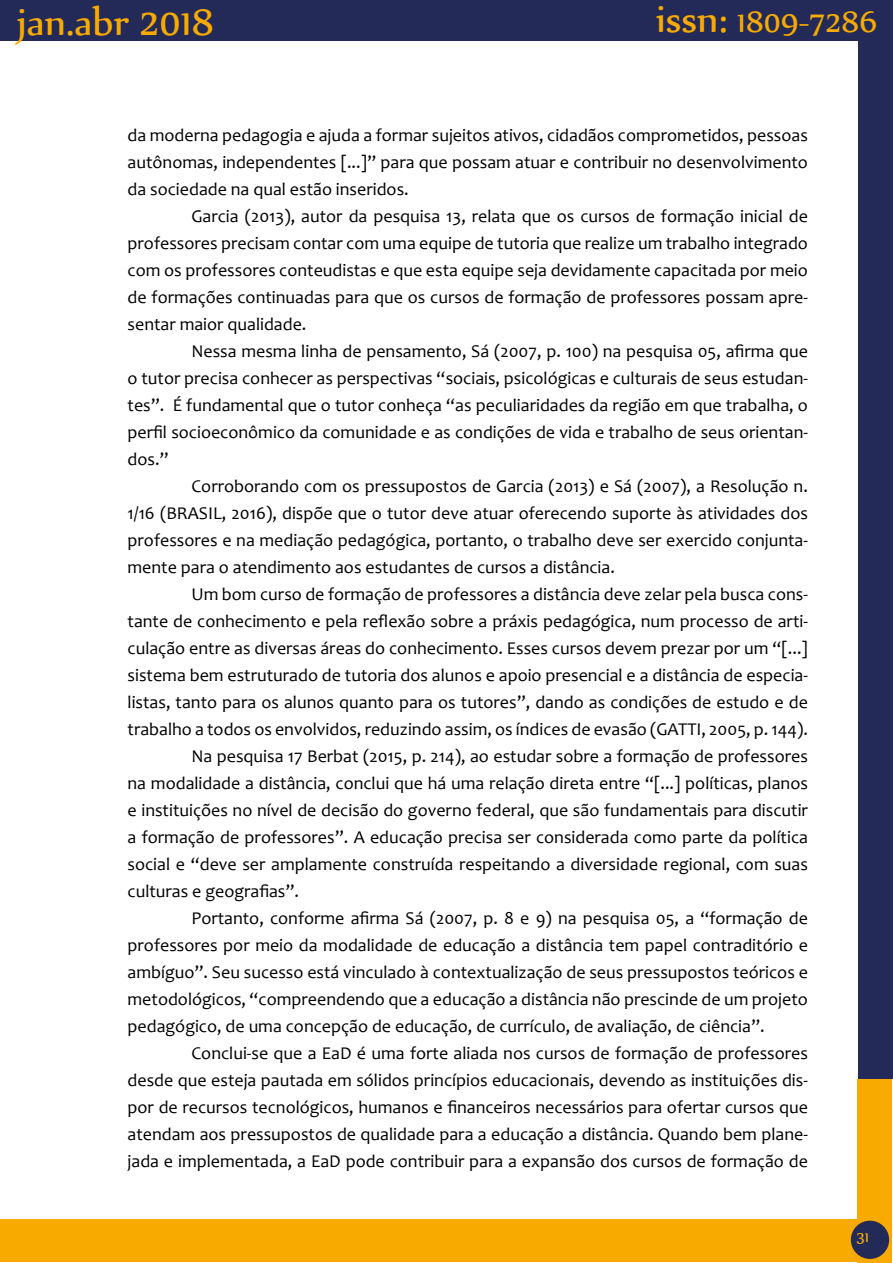
<style>
.page{position:relative;width:893px;height:1263px;background:#fff}
.page>*{position:absolute;margin:0;border:0;box-sizing:border-box;transform-origin:0 0}
.t1{font:45px "Nyala";color:#f8aa00}
.t2{font:36px "Nyala";color:#f8aa00}
.t3{font:18px/27px "Candara";color:#000;text-align:justify}
.t4{font:18px "Nyala";color:#f8aa00}
.s1{font-size:45px}
</style>
<div class="page">
<div style="left:858px;top:0;width:34px;height:1079px;background:#232a57"></div>
<div style="left:0;top:0;width:890px;height:41px;background:#232a57"></div>
<div style="left:857px;top:1079px;width:34px;height:184px;background:#f8aa00"></div>
<div style="left:0;top:1219px;width:860px;height:43px;background:#f8aa00"></div>
<div style="left:851px;top:1221px;width:38px;height:38px;background:#232a57;border-radius:50%"></div>
<h1 class="t1" style="left:17px;top:-6px;width:199px">jan.abr 2018</h1>
<h2 class="t2" style="left:656px;top:0;width:223px"><span class="s1">issn:</span> 1809-7286</h2>
<p class="t3" style="left:128px;top:121px;width:682px">da moderna pedagogia e ajuda a formar sujeitos ativos, cidadãos comprometidos, pessoas autônomas, independentes [...]” para que possam atuar e contribuir no desenvolvimento da sociedade na qual estão inseridos.</p>
<p class="t3" style="left:128px;top:202px;width:682px;text-indent:64px">Garcia (2013), autor da pesquisa 13, relata que os cursos de formação inicial de professores precisam contar com uma equipe de tutoria que realize um trabalho integrado com os professores conteudistas e que esta equipe seja devidamente capacitada por meio de formações continuadas para que os cursos de formação de professores possam apre&shy;sentar maior qualidade.</p>
<p class="t3" style="left:128px;top:337px;width:682px;text-indent:64px">Nessa mesma linha de pensamento, Sá (2007, p. 100) na pesquisa 05, afirma que o tutor precisa conhecer as perspectivas “sociais, psicológicas e culturais de seus estudan&shy;tes”. É fundamental que o tutor conheça “as peculiaridades da região em que trabalha, o perfil socioeconômico da comunidade e as condições de vida e trabalho de seus orientan&shy;dos.”</p>
<p class="t3" style="left:128px;top:472px;width:682px;text-indent:64px">Corroborando com os pressupostos de Garcia (2013) e Sá (2007), a Resolução n.<br>1/16 (BRASIL, 2016), dispõe que o tutor deve atuar oferecendo suporte às atividades dos professores e na mediação pedagógica, portanto, o trabalho deve ser exercido conjunta&shy;mente para o atendimento aos estudantes de cursos a distância.</p>
<p class="t3" style="left:191px;top:580px;width:618px">Um bom curso de formação de professores a distância deve zelar pela busca cons-</p>
<p class="t3" style="left:128px;top:607px;width:682px">tante de conhecimento e pela reflexão sobre a práxis pedagógica, num processo de arti-</p>
<p class="t3" style="left:128px;top:634px;width:682px">culação entre as diversas áreas do conhecimento. Esses cursos devem prezar por um “[...]</p>
<p class="t3" style="left:128px;top:661px;width:682px">sistema bem estruturado de tutoria dos alunos e apoio presencial e a distância de especia-</p>
<p class="t3" style="left:128px;top:688px;width:682px">listas, tanto para os alunos quanto para os tutores”, dando as condições de estudo e de</p>
<p class="t3" style="left:128px;top:715px;width:682px">trabalho a todos os envolvidos, reduzindo assim, os índices de evasão (GATTI, 2005, p. 144).</p>
<p class="t3" style="left:191px;top:742px;width:618px">Na pesquisa 17 Berbat (2015, p. 214), ao estudar sobre a formação de professores</p>
<p class="t3" style="left:128px;top:769px;width:682px">na modalidade a distância, conclui que há uma relação direta entre “[...] políticas, planos</p>
<p class="t3" style="left:128px;top:796px;width:682px">e instituições no nível de decisão do governo federal, que são fundamentais para discutir</p>
<p class="t3" style="left:128px;top:823px;width:682px">a formação de professores”. A educação precisa ser considerada como parte da política</p>
<p class="t3" style="left:128px;top:850px;width:682px">social e “deve ser amplamente construída respeitando a diversidade regional, com suas</p>
<p class="t3" style="left:128px;top:877px;width:173px">culturas e geografias”.</p>
<p class="t3" style="left:191px;top:904px;width:618px">Portanto, conforme afirma Sá (2007, p. 8 e 9) na pesquisa 05, a “formação de</p>
<p class="t3" style="left:128px;top:931px;width:682px">professores por meio da modalidade de educação a distância tem papel contraditório e</p>
<p class="t3" style="left:128px;top:958px;width:682px">ambíguo”. Seu sucesso está vinculado à contextualização de seus pressupostos teóricos e</p>
<p class="t3" style="left:128px;top:985px;width:682px">metodológicos, “compreendendo que a educação a distância não prescinde de um projeto</p>
<p class="t3" style="left:128px;top:1012px;width:638px">pedagógico, de uma concepção de educação, de currículo, de avaliação, de ciência”.</p>
<p class="t3" style="left:191px;top:1039px;width:618px">Conclui-se que a EaD é uma forte aliada nos cursos de formação de professores</p>
<p class="t3" style="left:128px;top:1066px;width:682px">desde que esteja pautada em sólidos princípios educacionais, devendo as instituições dis-</p>
<p class="t3" style="left:128px;top:1093px;width:682px">por de recursos tecnológicos, humanos e financeiros necessários para ofertar cursos que</p>
<p class="t3" style="left:128px;top:1120px;width:682px">atendam aos pressupostos de qualidade para a educação a distância. Quando bem plane-</p>
<p class="t3" style="left:128px;top:1147px;width:682px">jada e implementada, a EaD pode contribuir para a expansão dos cursos de formação de</p>
<p class="t4" style="left:856px;top:1226px;width:14px">31</p>
</div>
